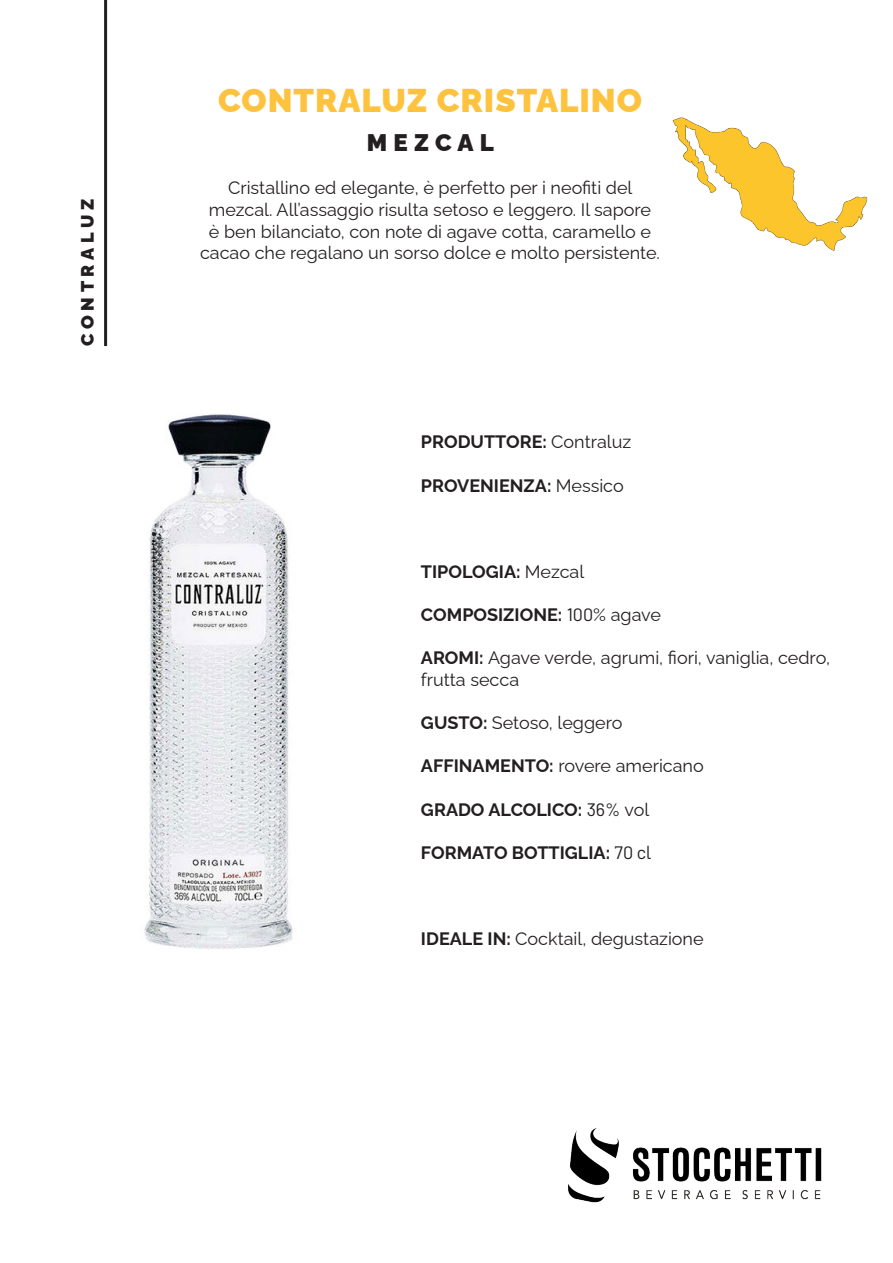
<style>
.page{position:relative;width:893px;height:1263px;background:#fff}
.page>*{position:absolute;margin:0;border:0;box-sizing:border-box;transform-origin:0 0}
.t1{font:900 33px "Raleway";letter-spacing:.03em;color:#fec33e}
.t2{font:900 24px "Raleway";letter-spacing:.26em;color:#231f20}
.t3{font:18px/21.6px "Raleway";color:#231f20}
.t4{font:700 18px "Raleway";color:#231f20}
.t5{font:900 18px "Raleway";letter-spacing:.26em;color:#231f20}
.s1{font-weight:400}
.s2{font-family:"Barlow";font-weight:400}
.s3{font-weight:700}
</style>
<div class="page">
<img style="left:568px;top:1128px;width:254px;height:75px">
<img style="left:144px;top:414px;width:149px;height:535px">
<img style="left:672px;top:117px;width:196px;height:134px">
<hr style="left:104px;top:0;width:3px;height:346px;background:#231f20">
<p class="t5" style="left:73px;top:346px;width:149px;rotate:-90deg">CONTRALUZ</p>
<p class="t1" style="left:218px;top:74px;width:425px">CONTRALUZ CRISTALINO</p>
<p class="t2" style="left:367px;top:124px;width:129px">MEZCAL</p>
<p class="t3" style="left:200px;top:175px;width:461px;text-align:center">Cristallino ed elegante, è perfetto per i neofiti del mezcal. All’assaggio risulta setoso e leggero. Il sapore<br>è ben bilanciato, con note di agave cotta, caramello e cacao che regalano un sorso dolce e molto persistente.</p>
<p class="t4" style="left:421px;top:428px;width:212px">PRODUTTORE: <span class="s1">Contraluz</span></p>
<p class="t4" style="left:421px;top:471px;width:204px">PROVENIENZA: <span class="s1">Messico</span></p>
<p class="t4" style="left:421px;top:557px;width:165px">TIPOLOGIA: <span class="s1">Mezcal</span></p>
<p class="t4" style="left:421px;top:600px;width:242px">COMPOSIZIONE: <span class="s2">100</span><span class="s1">% agave</span></p>
<p class="t3" style="left:421px;top:645px;width:411px"><span class="s3">AROMI:</span> Agave verde, agrumi, fiori, vaniglia, cedro, frutta secca</p>
<p class="t3" style="left:421px;top:710px;width:203px"><span class="s3">GUSTO:</span> Setoso, leggero</p>
<p class="t3" style="left:421px;top:753px;width:284px"><span class="s3">AFFINAMENTO:</span> rovere americano</p>
<p class="t4" style="left:421px;top:795px;width:230px">GRADO ALCOLICO: <span class="s2">36%</span> <span class="s1">vol</span></p>
<p class="t4" style="left:421px;top:838px;width:232px">FORMATO BOTTIGLIA: <span class="s2">70 c</span><span class="s1">l</span></p>
<p class="t3" style="left:421px;top:926px;width:284px"><span class="s3">IDEALE IN:</span> Cocktail, degustazione</p>
</div>
